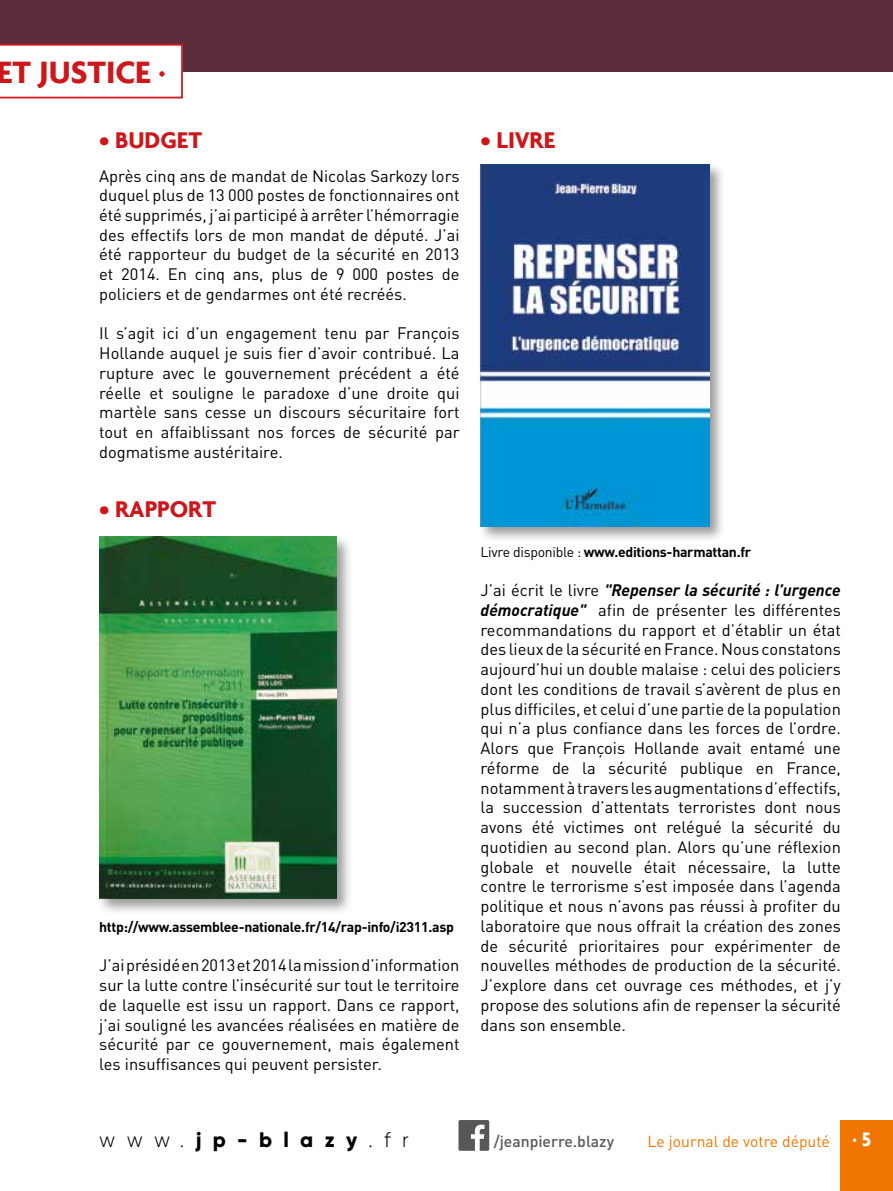
<style>
.page{position:relative;width:893px;height:1191px;background:#fff}
.page>*{position:absolute;margin:0;border:0;box-sizing:border-box;transform-origin:0 0}
.t1{font:700 33.25px "Agenda";color:#cd171a}
.t2{font:700 24.5px "Agenda";color:#cd171a}
.t3{font:800 21px "Gilroy";letter-spacing:.54em;color:#000}
.t4{font:16.45px/19.8px "DIN Pro";color:#000;text-align:justify}
.t5{font:15.75px "DIN Pro";color:#ee7601}
.t6{font:500 15.75px "DIN Pro";color:#575756}
.t7{font:700 14px "DIN Pro";letter-spacing:-.02em;color:#000}
.s1{font-weight:400}
.s2{font-weight:700;font-style:italic}
.s3{font-weight:300}
.s4{font-family:"Agenda";font-weight:700;font-size:21px;color:#fff}
</style>
<div class="page">
<div style="left:0;top:0;width:893px;height:71px;background:#5c2e3d"></div>
<svg style="left:0;top:44px;width:183px;height:54px"></svg>
<svg style="left:458px;top:1120px;width:31px;height:30px"></svg>
<div style="left:841px;top:1120px;width:52px;height:71px;background:#ee7601"></div>
<div style="left:96px;top:534px;width:258px;height:382px;background:#000;opacity:.4"></div>
<img style="left:99px;top:537px;width:237px;height:361px">
<div style="left:478px;top:162px;width:248px;height:381px;background:#000;opacity:.4"></div>
<img style="left:481px;top:164px;width:229px;height:362px">
<h1 class="t1" style="left:-3px;top:52px;width:171px">ET JUSTICE ·</h1>
<h2 class="t2" style="left:99px;top:125px;width:105px">• BUDGET</h2>
<h2 class="t2" style="left:481px;top:125px;width:76px">• LIVRE</h2>
<p class="t4" style="left:99px;top:164px;width:362px">Après cinq ans de mandat de Nicolas Sarkozy lors duquel plus de 13 000 postes de fonctionnaires ont été supprimés, j’ai participé à arrêter l’hémorragie des effectifs lors de mon mandat de député. J’ai été rapporteur du budget de la sécurité en 2013 et 2014. En cinq ans, plus de 9 000 postes de policiers et de gendarmes ont été recréés.</p>
<p class="t4" style="left:99px;top:322px;width:362px">Il s’agit ici d’un engagement tenu par François Hollande auquel je suis fier d’avoir contribué. La rupture avec le gouvernement précédent a été réelle et souligne le paradoxe d’une droite qui martèle sans cesse un discours sécuritaire fort tout en affaiblissant nos forces de sécurité par dogmatisme austéritaire.</p>
<h2 class="t2" style="left:99px;top:494px;width:119px">• RAPPORT</h2>
<p class="t7" style="left:99px;top:915px;width:356px">http://www.assemblee-nationale.fr/14/rap-info/i2311.asp</p>
<p class="t4" style="left:99px;top:954px;width:362px">J’ai présidé en 2013 et 2014 la mission d’information sur la lutte contre l’insécurité sur tout le territoire de laquelle est issu un rapport. Dans ce rapport, j’ai souligné les avancées réalisées en matière de sécurité par ce gouvernement, mais également les insuffisances qui peuvent persister.</p>
<p class="t7" style="left:481px;top:540px;width:272px"><span class="s1">Livre disponible :</span> www.editions-harmattan.fr</p>
<p class="t4" style="left:481px;top:579px;width:362px">J’ai écrit le livre <span class="s2">"Repenser la sécurité : l’urgence démocratique"</span> afin de présenter les différentes recommandations du rapport et d’établir un état des lieux de la sécurité en France. Nous constatons aujourd’hui un double malaise : celui des policiers dont les conditions de travail s’avèrent de plus en plus difficiles, et celui d’une partie de la population qui n’a plus confiance dans les forces de l’ordre.<br>Alors que François Hollande avait entamé une réforme de la sécurité publique en France, notamment à travers les augmentations d’effectifs, la succession d’attentats terroristes dont nous avons été victimes ont relégué la sécurité du quotidien au second plan. Alors qu’une réflexion globale et nouvelle était nécessaire, la lutte contre le terrorisme s’est imposée dans l’agenda politique et nous n’avons pas réussi à profiter du laboratoire que nous offrait la création des zones de sécurité prioritaires pour expérimenter de nouvelles méthodes de production de la sécurité.<br>J’explore dans cet ouvrage ces méthodes, et j’y propose des solutions afin de repenser la sécurité dans son ensemble.</p>
<p class="t3" style="left:99px;top:1126px;width:311px"><span class="s3">www.</span>jp-blazy<span class="s3">.fr</span></p>
<p class="t6" style="left:494px;top:1128px;width:122px">/jeanpierre.blazy</p>
<p class="t5" style="left:648px;top:1128px;width:225px">Le journal de votre député <span class="s4">· 5</span></p>
</div>
